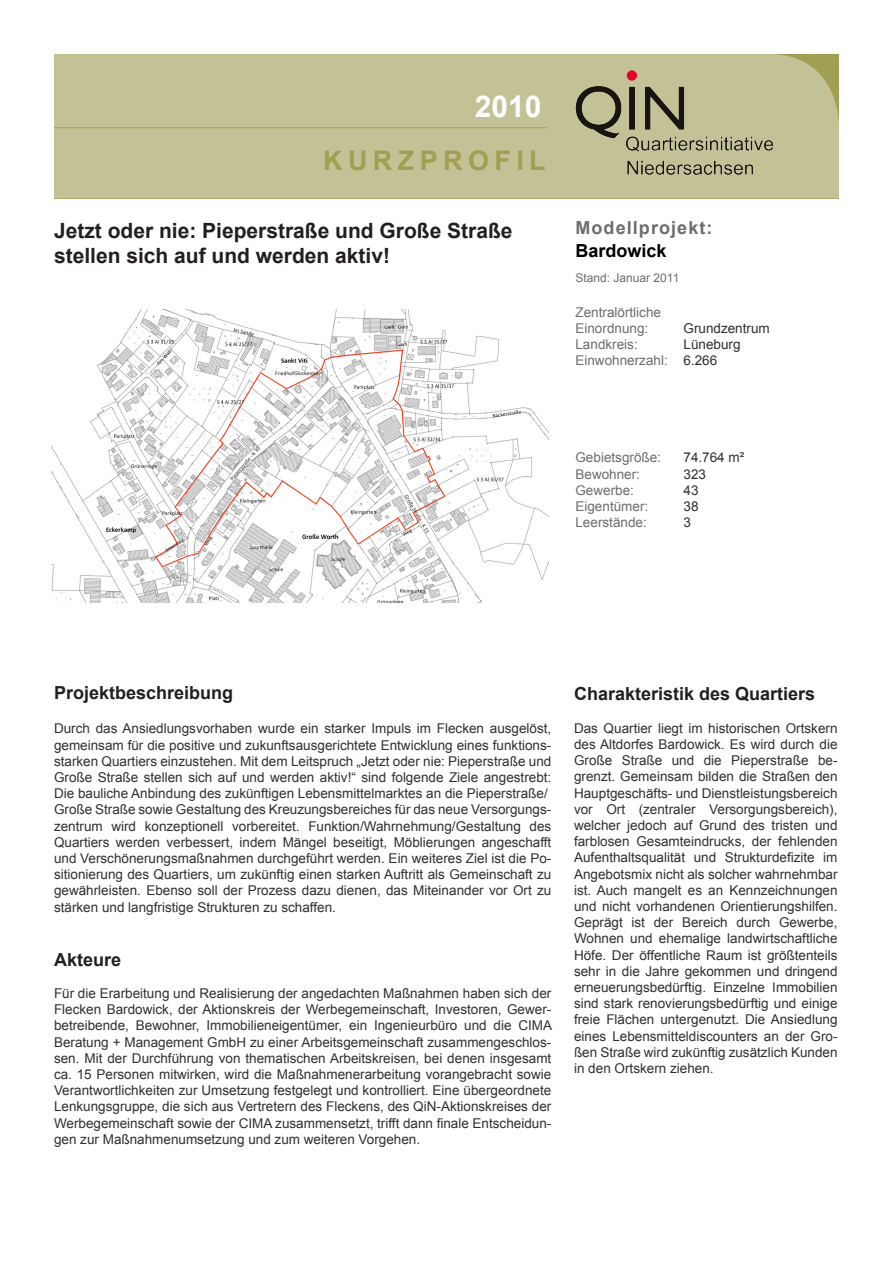
<style>
.page{position:relative;width:893px;height:1263px;background:#fff}
.page>*{position:absolute;margin:0;border:0;box-sizing:border-box;transform-origin:0 0}
.t1{font:700 30px "Arial";color:#fff}
.t2{font:700 27px "Arial";letter-spacing:.2em;color:#a19f51}
.t3{font:700 21px/25.2px "Arial";color:#231f20}
.t4{font:700 18px "Arial";color:#231f20}
.t5{font:700 18px "Arial";letter-spacing:.06em;color:#6c6d70}
.t6{font:700 18px "Arial";color:#000}
.t7{font:13.5px/16.2px "Arial";color:#312f30;text-align:justify}
.t8{font:13.5px/16.2px "Arial";color:#6c6d70}
.t9{font:12px "Arial";color:#6c6d70}
.s1{color:#312f30}
</style>
<div class="page">
<div style="left:54px;top:54px;width:785px;height:144px;background:#c2c296"></div>
<img style="left:575px;top:71px;width:199px;height:103px">
<hr style="left:54px;top:127px;width:493px;height:1px;background:#a19f51">
<img style="left:52px;top:309px;width:497px;height:293px">
<p class="t1" style="left:475px;top:87px;width:68px">2010</p>
<p class="t2" style="left:323px;top:143px;width:224px">KURZPROFIL</p>
<p class="t3" style="left:54px;top:219px;width:460px">Jetzt oder nie: Pieperstraße und Große Straße stellen sich auf und werden aktiv!</p>
<p class="t5" style="left:575px;top:216px;width:139px">Modellprojekt:</p>
<p class="t6" style="left:575px;top:239px;width:93px">Bardowick</p>
<p class="t9" style="left:575px;top:270px;width:105px">Stand: Januar 2011</p>
<p class="t8" style="left:575px;top:304px;width:87px">Zentralörtliche<br>Einordnung:</p>
<p class="t7" style="left:683px;top:320px;width:88px">Grundzentrum</p>
<p class="t8" style="left:575px;top:336px;width:64px">Landkreis:</p>
<p class="t7" style="left:683px;top:336px;width:59px">Lüneburg</p>
<p class="t8" style="left:575px;top:353px;width:143px">Einwohnerzahl: <span class="s1">6.266</span></p>
<p class="t8" style="left:575px;top:450px;width:87px">Gebietsgröße:</p>
<p class="t7" style="left:683px;top:450px;width:62px">74.764 m²</p>
<p class="t8" style="left:575px;top:466px;width:66px">Bewohner:</p>
<p class="t7" style="left:683px;top:466px;width:24px">323</p>
<p class="t8" style="left:575px;top:482px;width:60px">Gewerbe:</p>
<p class="t7" style="left:683px;top:482px;width:17px">43</p>
<p class="t8" style="left:575px;top:498px;width:74px">Eigentümer:</p>
<p class="t7" style="left:683px;top:498px;width:17px">38</p>
<p class="t8" style="left:575px;top:515px;width:73px">Leerstände:</p>
<p class="t7" style="left:683px;top:515px;width:9px">3</p>
<p class="t4" style="left:54px;top:681px;width:181px">Projektbeschreibung</p>
<p class="t7" style="left:54px;top:721px;width:499px">Durch das Ansiedlungsvorhaben wurde ein starker Impuls im Flecken ausgelöst, gemeinsam für die positive und zukunftsausgerichtete Entwicklung eines funktions&shy;starken Quartiers einzustehen. Mit dem Leitspruch „Jetzt oder nie: Pieperstraße und Große Straße stellen sich auf und werden aktiv!“ sind folgende Ziele angestrebt:<br>Die bauliche Anbindung des zukünftigen Lebensmittelmarktes an die Pieperstraße/</p>
<p class="t7" style="left:54px;top:802px;width:499px">Große Straße sowie Gestaltung des Kreuzungsbereiches für das neue Versorgungs&shy;zentrum wird konzeptionell vorbereitet. Funktion/Wahrnehmung/Gestaltung des Quartiers werden verbessert, indem Mängel beseitigt, Möblierungen angeschafft und Verschönerungsmaßnahmen durchgeführt werden. Ein weiteres Ziel ist die Po&shy;sitionierung des Quartiers, um zukünftig einen starken Auftritt als Gemeinschaft zu gewährleisten. Ebenso soll der Prozess dazu dienen, das Miteinander vor Ort zu stärken und langfristige Strukturen zu schaffen.</p>
<p class="t4" style="left:54px;top:947px;width:69px">Akteure</p>
<p class="t7" style="left:54px;top:985px;width:500px">Für die Erarbeitung und Realisierung der angedachten Maßnahmen haben sich der Flecken Bardowick, der Aktionskreis der Werbegemeinschaft, Investoren, Gewer&shy;betreibende, Bewohner, Immobilieneigentümer, ein Ingenieurbüro und die CIMA Beratung + Management GmbH zu einer Arbeitsgemeinschaft zusammengeschlos&shy;sen. Mit der Durchführung von thematischen Arbeitskreisen, bei denen insgesamt ca. 15 Personen mitwirken, wird die Maßnahmenerarbeitung vorangebracht sowie Verantwortlichkeiten zur Umsetzung festgelegt und kontrolliert. Eine übergeordnete Lenkungsgruppe, die sich aus Vertretern des Fleckens, des QiN-Aktionskreises der Werbegemeinschaft sowie der CIMA zusammensetzt, trifft dann finale Entscheidun&shy;gen zur Maßnahmenumsetzung und zum weiteren Vorgehen.</p>
<p class="t4" style="left:574px;top:682px;width:243px">Charakteristik des Quartiers</p>
<p class="t7" style="left:574px;top:720px;width:265px">Das Quartier liegt im historischen Ortskern des Altdorfes Bardowick. Es wird durch die Große Straße und die Pieperstraße be&shy;grenzt. Gemeinsam bilden die Straßen den Hauptgeschäfts- und Dienstleistungsbereich vor Ort (zentraler Versorgungsbereich), welcher jedoch auf Grund des tristen und farblosen Gesamteindrucks, der fehlenden Aufenthaltsqualität und Strukturdefizite im Angebotsmix nicht als solcher wahrnehmbar ist. Auch mangelt es an Kennzeichnungen und nicht vorhandenen Orientierungshilfen.<br>Geprägt ist der Bereich durch Gewerbe, Wohnen und ehemalige landwirtschaftliche Höfe. Der öffentliche Raum ist größtenteils sehr in die Jahre gekommen und dringend erneuerungsbedürftig. Einzelne Immobilien sind stark renovierungsbedürftig und einige freie Flächen untergenutzt. Die Ansiedlung eines Lebensmitteldiscounters an der Gro&shy;ßen Straße wird zukünftig zusätzlich Kunden in den Ortskern ziehen.</p>
</div>
